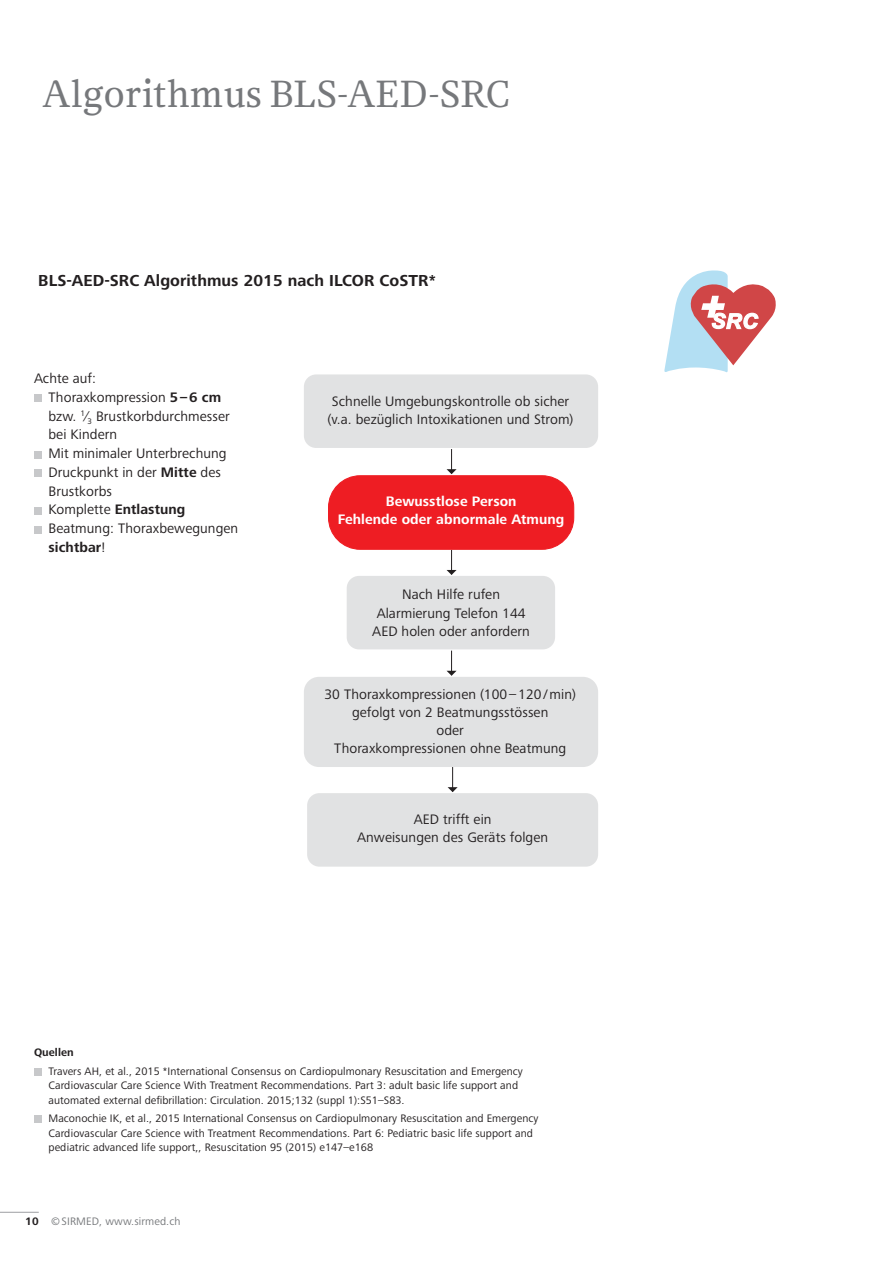
<style>
.page{position:relative;width:893px;height:1263px;background:#fff}
.page>*{position:absolute;margin:0;border:0;box-sizing:border-box;transform-origin:0 0}
.t1{font:39px "NN Rekja";letter-spacing:.005em;color:#76787b}
.t2{font:700 16.5px "Frutiger Next Pro";letter-spacing:.005em;color:#231f20}
.t3{font:14.25px/18.8px "Frutiger Next Pro";letter-spacing:.005em;color:#231f20;text-align:center}
.t4{font:700 14.25px/18px "Frutiger Next Pro";letter-spacing:.005em;color:#fff;text-align:center}
.t5{font:11.25px/14.2px "Frutiger Next Pro";letter-spacing:.005em;color:#231f20}
.t6{font:11.25px "Frutiger Next Pro";letter-spacing:.01em;color:#76787b}
.t7{font:700 11.25px "Frutiger Next Pro";letter-spacing:.005em;color:#231f20}
.s1{font-weight:700}
</style>
<div class="page">
<hr style="left:0;top:1212px;width:39px;height:1px;background:#9d9fa2">
<div style="left:34px;top:395px;width:7px;height:7px;background:#c7c8ca"></div>
<div style="left:34px;top:451px;width:7px;height:7px;background:#c7c8ca"></div>
<div style="left:34px;top:470px;width:7px;height:7px;background:#c7c8ca"></div>
<div style="left:34px;top:507px;width:7px;height:7px;background:#c7c8ca"></div>
<div style="left:34px;top:526px;width:7px;height:7px;background:#c7c8ca"></div>
<div style="left:34px;top:1068px;width:7px;height:7px;background:#c7c8ca"></div>
<div style="left:34px;top:1115px;width:7px;height:7px;background:#c7c8ca"></div>
<svg style="left:447px;top:449px;width:10px;height:25px"></svg>
<svg style="left:447px;top:550px;width:10px;height:25px"></svg>
<svg style="left:447px;top:651px;width:10px;height:25px"></svg>
<svg style="left:448px;top:767px;width:10px;height:25px"></svg>
<div style="left:304px;top:677px;width:294px;height:90px;background:#e1e2e3;border-radius:15px"></div>
<div style="left:307px;top:793px;width:291px;height:74px;background:#e1e2e3;border-radius:12px"></div>
<div style="left:304px;top:374px;width:294px;height:74px;background:#e1e2e3;border-radius:12px"></div>
<div style="left:347px;top:576px;width:208px;height:73px;background:#e1e2e3;border-radius:12px"></div>
<div style="left:329px;top:476px;width:245px;height:73px;background:#ee1d23;border-radius:32px"></div>
<div style="left:328px;top:475px;width:246px;height:75px;border:1px solid #ee1d23;border-radius:32px"></div>
<svg style="left:664px;top:270px;width:112px;height:102px"></svg>
<h1 class="t1" style="left:43px;top:70px;width:469px">Algorithmus BLS-AED-SRC</h1>
<h2 class="t2" style="left:38px;top:271px;width:399px">BLS-AED-SRC Algorithmus 2015 nach ILCOR CoSTR*</h2>
<p class="t3" style="left:49px;top:369px;width:191px;text-align:left;text-indent:-14px">Achte auf:<br>Thoraxkompression <span class="s1">5–6 cm </span>bzw. <sup>1</sup>⁄<sub>3</sub> Brustkorbdurchmesser bei Kindern<br>Mit minimaler Unterbrechung<br>Druckpunkt in der <span class="s1">Mitte</span> des<br>Brustkorbs<br>Komplette <span class="s1">Entlastung<br></span>Beatmung: Thoraxbewegungen <span class="s1">sichtbar</span>!</p>
<p class="t3" style="left:328px;top:392px;width:247px;line-height:18px;text-align:left">Schnelle Umgebungskontrolle ob sicher (v.a. bezüglich Intoxikationen und Strom)</p>
<p class="t4" style="left:338px;top:492px;width:228px">Bewusstlose Person<br>Fehlende oder abnormale Atmung</p>
<p class="t3" style="left:372px;top:585px;width:159px">Nach Hilfe rufen<br>Alarmierung Telefon 144<br>AED holen oder anfordern</p>
<p class="t3" style="left:324px;top:685px;width:253px;line-height:18px">30 Thoraxkompressionen (100–120/ min) gefolgt von 2 Beatmungsstössen<br>oder<br>Thoraxkompressionen ohne Beatmung</p>
<p class="t3" style="left:357px;top:810px;width:193px;line-height:18px">AED trifft ein<br>Anweisungen des Geräts folgen</p>
<p class="t7" style="left:34px;top:1046px;width:41px">Quellen</p>
<p class="t5" style="left:49px;top:1064px;width:476px">Travers AH, et al., 2015 *International Consensus on Cardiopulmonary Resuscitation and Emergency<br>Cardiovascular Care Science With Treatment Recommendations. Part 3: adult basic life support and automated external defibrillation: Circulation. 2015;132 (suppl 1):S51–S83.</p>
<p class="t5" style="left:49px;top:1111px;width:491px">Maconochie IK, et al., 2015 International Consensus on Cardiopulmonary Resuscitation and Emergency<br>Cardiovascular Care Science with Treatment Recommendations. Part 6: Pediatric basic life support and pediatric advanced life support,, Resuscitation 95 (2015) e147–e168</p>
<p class="t7" style="left:25px;top:1214px;width:15px">10</p>
<p class="t6" style="left:51px;top:1214px;width:131px">©SIRMED, www.sirmed.ch</p>
</div>
